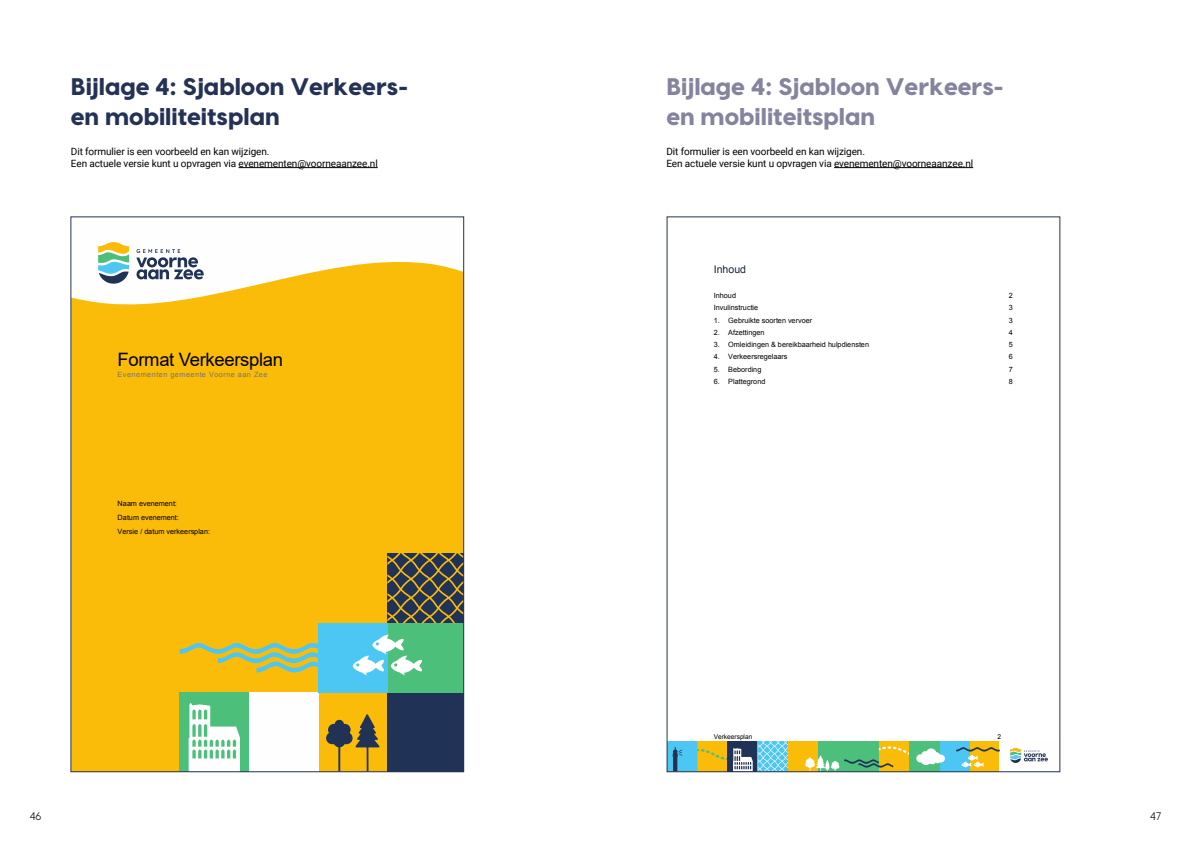
<style>
.page{position:relative;width:1191px;height:842px;background:#fff}
.page>*{position:absolute;margin:0;border:0;box-sizing:border-box;transform-origin:0 0}
.t1{font:800 24px/30px "Visby";color:#243256}
.t2{font:800 24px/30px "Visby";color:#85849e}
.t3{font:18.5px "Arial";letter-spacing:-.02em;color:#000}
.t4{font:11px "Visby";color:#000}
.t5{font:10.6px "Arial";letter-spacing:.005em;color:#19223b}
.Broodtekst{font:10px/12px "Roboto";letter-spacing:-.01em;color:#000}
.t6{font:7.3px/14.3px "Arial";letter-spacing:.005em;color:#000}
.t7{font:7.3px "Arial";letter-spacing:.07em;color:#767676}
.t8{font:6.6px "Arial";letter-spacing:-.005em;color:#000}
</style>
<div class="page">
<hr style="left:238px;top:167px;width:140px;height:1px;background:#000">
<div style="left:71px;top:224px;width:393px;height:547px;background:#fabc09"></div>
<div style="left:249px;top:692px;width:69px;height:79px;background:#fefefe"></div>
<div style="left:180px;top:692px;width:69px;height:79px;background:#4cbf7a"></div>
<div style="left:387px;top:692px;width:77px;height:79px;background:#213257"></div>
<div style="left:387px;top:623px;width:77px;height:69px;background:#4cbf7a"></div>
<div style="left:318px;top:623px;width:69px;height:69px;background:#4cc6f3"></div>
<svg style="left:180px;top:643px;width:138px;height:29px"></svg>
<svg style="left:387px;top:553px;width:75px;height:70px;background:#535244"></svg>
<svg style="left:353px;top:635px;width:69px;height:41px"></svg>
<svg style="left:189px;top:703px;width:51px;height:67px"></svg>
<svg style="left:73px;top:224px;width:389px;height:81px"></svg>
<svg style="left:326px;top:714px;width:53px;height:56px"></svg>
<hr style="left:834px;top:167px;width:139px;height:1px;background:#000">
<div style="left:667px;top:741px;width:242px;height:30px;background:#fabc09"></div>
<div style="left:818px;top:741px;width:61px;height:30px;background:#4cbf7a"></div>
<div style="left:727px;top:741px;width:31px;height:30px;background:#213257"></div>
<svg style="left:669px;top:741px;width:58px;height:29px"></svg>
<svg style="left:757px;top:741px;width:1px;height:29px"></svg>
<svg style="left:733px;top:748px;width:19px;height:22px"></svg>
<svg style="left:758px;top:741px;width:30px;height:29px"></svg>
<svg style="left:805px;top:746px;width:104px;height:24px"></svg>
<div style="left:969px;top:741px;width:30px;height:30px;background:#fabc09"></div>
<div style="left:939px;top:741px;width:30px;height:30px;background:#4cc6f3"></div>
<div style="left:909px;top:741px;width:30px;height:30px;background:#4cbf7a"></div>
<svg style="left:916px;top:748px;width:29px;height:17px"></svg>
<svg style="left:956px;top:747px;width:43px;height:21px"></svg>
<svg style="left:1010px;top:748px;width:38px;height:15px"></svg>
<h1 class="t1" style="left:71px;top:68px;width:338px">Bijlage 4: Sjabloon Verkeers&shy;en mobiliteitsplan</h1>
<p class="Broodtekst" style="left:71px;top:145px;width:200px">Dit formulier is een voorbeeld en kan wijzigen.</p>
<p class="Broodtekst" style="left:71px;top:157px;width:308px">Een actuele versie kunt u opvragen via evenementen@voorneaanzee.nl</p>
<h2 class="t3" style="left:118px;top:347px;width:167px">Format Verkeersplan</h2>
<p class="t7" style="left:118px;top:369px;width:151px">Evenementen gemeente Voorne aan Zee</p>
<p class="t6" style="left:118px;top:496px;width:94px">Naam evenement:<br>Datum evenement:<br>Versie / datum verkeersplan:</p>
<h1 class="t2" style="left:666px;top:68px;width:338px">Bijlage 4: Sjabloon Verkeers&shy;en mobiliteitsplan</h1>
<h3 class="Broodtekst" style="left:666px;top:145px;width:308px">Dit formulier is een voorbeeld en kan wijzigen.<br>Een actuele versie kunt u opvragen via evenementen@voorneaanzee.nl</h3>
<h3 class="t5" style="left:714px;top:263px;width:34px">Inhoud</h3>
<p class="t6" style="left:714px;top:288px;width:24px">Inhoud</p>
<p class="t6" style="left:1008px;top:288px;width:6px">2</p>
<p class="t6" style="left:713px;top:301px;width:46px">Invulinstructie</p>
<p class="t6" style="left:1008px;top:301px;width:6px">3</p>
<p class="t6" style="left:713px;top:313px;width:100px">1. Gebruikte soorten vervoer</p>
<p class="t6" style="left:1008px;top:313px;width:6px">3</p>
<p class="t6" style="left:713px;top:325px;width:52px">2. Afzettingen</p>
<p class="t6" style="left:1008px;top:325px;width:6px">4</p>
<p class="t6" style="left:713px;top:338px;width:157px">3. Omleidingen &amp; bereikbaarheid hulpdiensten</p>
<p class="t6" style="left:1008px;top:338px;width:6px">5</p>
<p class="t6" style="left:713px;top:350px;width:75px">4. Verkeersregelaars</p>
<p class="t6" style="left:1008px;top:350px;width:6px">6</p>
<p class="t6" style="left:713px;top:362px;width:49px">5. Bebording</p>
<p class="t6" style="left:1008px;top:362px;width:6px">7</p>
<p class="t6" style="left:713px;top:375px;width:53px">6. Plattegrond</p>
<p class="t6" style="left:1008px;top:375px;width:6px">8</p>
<p class="t8" style="left:714px;top:733px;width:40px">Verkeersplan</p>
<p class="t8" style="left:997px;top:733px;width:5px">2</p>
<h3 class="t4" style="left:30px;top:807px;width:13px">46</h3>
<h3 class="t4" style="left:1150px;top:807px;width:12px">47</h3>
</div>
